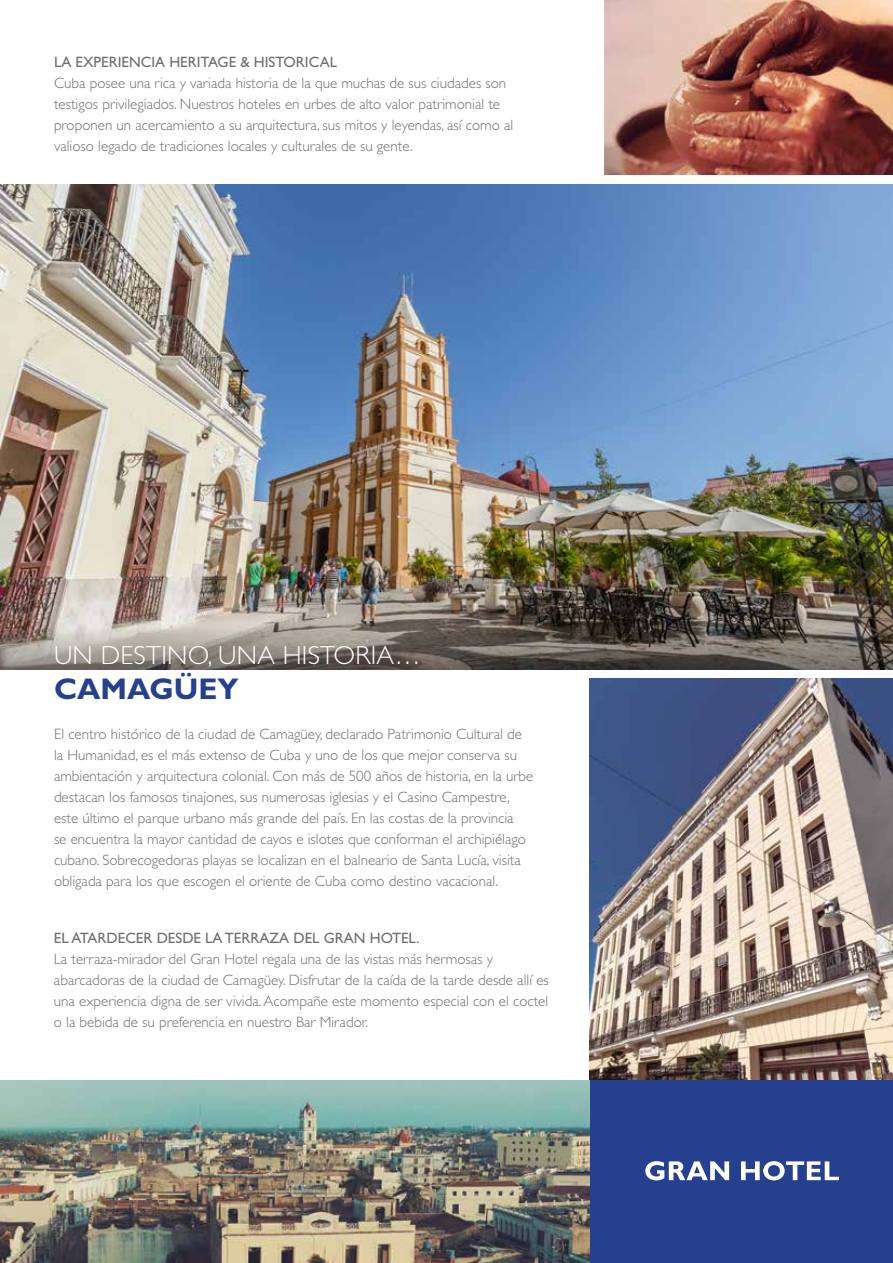
<style>
.page{position:relative;width:893px;height:1263px;background:#fff}
.page>*{position:absolute;margin:0;border:0;box-sizing:border-box;transform-origin:0 0}
.t1{font:700 30px "Gill Sans Std";color:#24408f}
.t2{font:300 26.25px "Gill Sans Std";letter-spacing:.01em;color:#fff}
.t3{font:300 15px/21px "Gill Sans Std";color:#6d6e71}
.t4{font:15px "Gill Sans Std";color:#6d6e71}
</style>
<div class="page">
<img style="left:0;top:185px;width:893px;height:442px">
<svg style="left:0;top:627px;width:893px;height:43px;background:#756e67"></svg>
<img style="left:604px;top:0;width:289px;height:174px">
<img style="left:589px;top:678px;width:304px;height:403px">
<div style="left:589px;top:1081px;width:304px;height:182px;background:#24408f"></div>
<img style="left:0;top:1081px;width:589px;height:182px">
<svg style="left:645px;top:1161px;width:84px;height:19px"></svg>
<svg style="left:741px;top:1161px;width:98px;height:19px"></svg>
<p class="t4" style="left:54px;top:53px;width:285px">LA EXPERIENCIA HERITAGE &amp; HISTORICAL</p>
<p class="t3" style="left:54px;top:72px;width:461px">Cuba posee una rica y variada historia de la que muchas de sus ciudades son testigos privilegiados. Nuestros hoteles en urbes de alto valor patrimonial te proponen un acercamiento a su arquitectura, sus mitos y leyendas, así como al valioso legado de tradiciones locales y culturales de su gente.</p>
<h2 class="t2" style="left:54px;top:640px;width:368px">UN DESTINO, UNA HISTORIA…</h2>
<h1 class="t1" style="left:54px;top:671px;width:186px">CAMAGÜEY</h1>
<p class="t3" style="left:54px;top:724px;width:481px">El centro histórico de la ciudad de Camagüey, declarado Patrimonio Cultural de la Humanidad, es el más extenso de Cuba y uno de los que mejor conserva su ambientación y arquitectura colonial. Con más de 500 años de historia, en la urbe destacan los famosos tinajones, sus numerosas iglesias y el Casino Campestre, este último el parque urbano más grande del país. En las costas de la provincia<br>se encuentra la mayor cantidad de cayos e islotes que conforman el archipiélago cubano. Sobrecogedoras playas se localizan en el balneario de Santa Lucía, visita obligada para los que escogen el oriente de Cuba como destino vacacional.</p>
<p class="t4" style="left:54px;top:929px;width:367px">EL ATARDECER DESDE LA TERRAZA DEL GRAN HOTEL.</p>
<p class="t3" style="left:54px;top:948px;width:496px">La terraza-mirador del Gran Hotel regala una de las vistas más hermosas y abarcadoras de la ciudad de Camagüey. Disfrutar de la caída de la tarde desde allí es una experiencia digna de ser vivida. Acompañe este momento especial con el coctel o la bebida de su preferencia en nuestro Bar Mirador.</p>
</div>
